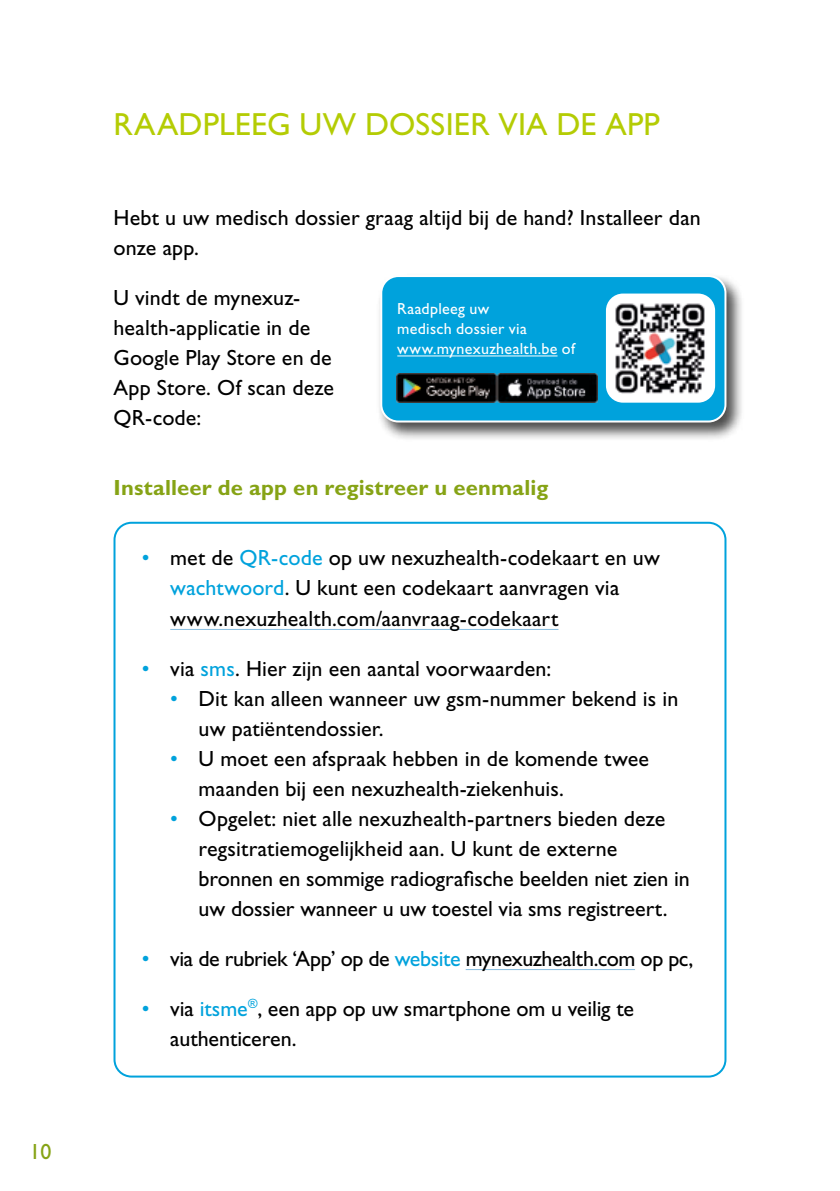
<style>
.page{position:relative;width:840px;height:1191px;background:#fff}
.page>*{position:absolute;margin:0;border:0;box-sizing:border-box;transform-origin:0 0}
.t1{font:32px "Gill Sans Std";letter-spacing:.005em;color:#b4cc04}
.t2{font:22px/30px "Gill Sans Std";letter-spacing:.005em;color:#000}
.t3{font:22px "Gill Sans Std";letter-spacing:-.02em;color:#000}
.t4{font:700 22px "Gill Sans Std";letter-spacing:.01em;color:#86a315}
.t5{font:22px "Gill Sans Std";color:#86a315}
.t6{font:16px/20px "Gill Sans Std";letter-spacing:.015em;color:#fff}
.s1{color:#00a2dc}
</style>
<div class="page">
<hr style="left:170px;top:629px;width:388px;height:1px;background:#88bee1">
<hr style="left:465px;top:969px;width:169px;height:1px;background:#88bee1">
<div style="left:376px;top:273px;width:368px;height:169px;background:#000;opacity:.7"></div>
<div style="left:381px;top:276px;width:344px;height:145px;background:#00a2dc;border-radius:17px"></div>
<div style="left:380px;top:275px;width:346px;height:147px;border:2px solid #fff;border-radius:17px"></div>
<hr style="left:397px;top:355px;width:160px;height:1px;background:#fff">
<img style="left:605px;top:293px;width:109px;height:110px">
<img style="left:396px;top:373px;width:201px;height:30px">
<p class="t5" style="left:29px;top:1138px;width:24px">10</p>
<h1 class="t1" style="left:113px;top:106px;width:547px">RAADPLEEG UW DOSSIER VIA DE APP</h1>
<p class="t2" style="left:113px;top:203px;width:588px">Hebt u uw medisch dossier graag altijd bij de hand? Installeer dan onze app.</p>
<p class="t2" style="left:113px;top:283px;width:222px">U vindt de mynexuz&shy;health-applicatie in de<br>Google Play Store en de<br>App Store. Of scan deze<br>QR-code:</p>
<p class="t6" style="left:397px;top:299px;width:179px">Raadpleeg uw<br>medisch dossier via www.mynexuzhealth.be of</p>
<p class="t4" style="left:113px;top:475px;width:436px">Installeer de app en registreer u eenmalig</p>
<p class="t2" style="left:170px;top:543px;width:491px;text-indent:-28px"><span class="s1">•</span> met de <span class="s1">QR-code</span> op uw nexuzhealth-codekaart en uw <span class="s1">wachtwoord</span>. U kunt een codekaart aanvragen via www.nexuzhealth.com/aanvraag-codekaart</p>
<p class="t2" style="left:142px;top:653px;width:410px"><span class="s1">•</span> via <span class="s1">sms</span>. Hier zijn een aantal voorwaarden:</p>
<p class="t2" style="left:198px;top:683px;width:481px;text-indent:-28px"><span class="s1">•</span> Dit kan alleen wanneer uw gsm-nummer bekend is in uw patiëntendossier.</p>
<p class="t2" style="left:198px;top:743px;width:451px;text-indent:-28px"><span class="s1">•</span> U moet een afspraak hebben in de komende twee maanden bij een nexuzhealth-ziekenhuis.</p>
<p class="t2" style="left:198px;top:803px;width:492px;text-indent:-28px"><span class="s1">•</span> Opgelet: niet alle nexuzhealth-partners bieden deze regsitratiemogelijkheid aan. U kunt de externe bronnen en sommige radiografische beelden niet zien in uw dossier wanneer u uw toestel via sms registreert.</p>
<p class="t3" style="left:142px;top:945px;width:552px"><span class="s1">•</span> via de rubriek ‘App’ op de <span class="s1">website</span> mynexuzhealth.com op pc,</p>
<p class="t2" style="left:170px;top:993px;width:465px;text-indent:-28px"><span class="s1">•</span> via <span class="s1">itsme</span><sup>®</sup>, een app op uw smartphone om u veilig te authenticeren.</p>
</div>
